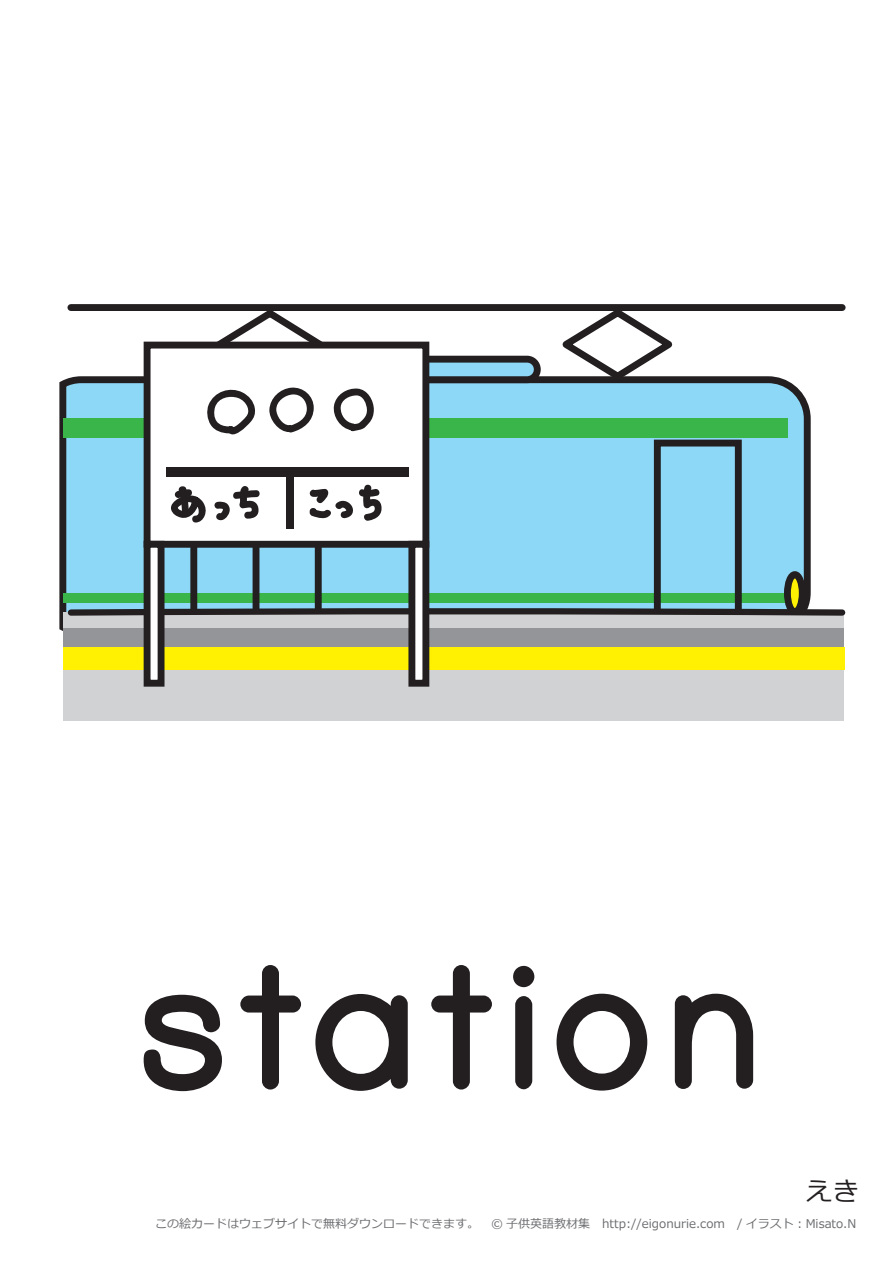
<style>
.page{position:relative;width:893px;height:1263px;background:#fff}
.page>*{position:absolute;margin:0;border:0;box-sizing:border-box;transform-origin:0 0}
.t1{font:270px "Print Bold OT";color:#231f20}
.t2{font:27px "Meiryo";color:#231f20}
.t3{font:12px "Meiryo";color:#6c6d70}
</style>
<div class="page">
<svg style="left:59px;top:373px;width:752px;height:258px;background:#88ceeb"></svg>
<div style="left:358px;top:359px;width:179px;height:21px;background:#8dd7f7;border-radius:10px"></div>
<div style="left:354px;top:356px;width:187px;height:27px;border:7px solid #231f20;border-radius:10px"></div>
<svg style="left:553px;top:311px;width:129px;height:73px"></svg>
<div style="left:71px;top:304px;width:771px;height:7px;background:#231f20"></div>
<div style="left:63px;top:419px;width:724px;height:19px;background:#3ab54a"></div>
<div style="left:63px;top:593px;width:725px;height:10px;background:#3ab54a"></div>
<svg style="left:787px;top:575px;width:15px;height:37px"></svg>
<div style="left:784px;top:571px;width:22px;height:44px;border:7px solid #231f20;border-radius:50%"></div>
<div style="left:654px;top:440px;width:88px;height:194px;border:7px solid #231f20"></div>
<div style="left:190px;top:441px;width:132px;height:195px;border:7px solid #231f20"></div>
<div style="left:253px;top:445px;width:6px;height:187px;background:#231f20"></div>
<div style="left:63px;top:612px;width:780px;height:108px;background:#d1d2d4"></div>
<svg style="left:65px;top:606px;width:781px;height:13px"></svg>
<div style="left:63px;top:647px;width:781px;height:22px;background:#fff101"></div>
<div style="left:63px;top:628px;width:780px;height:19px;background:#939598"></div>
<div style="left:144px;top:342px;width:285px;height:206px;background:#fff;border:7px solid #231f20"></div>
<div style="left:144px;top:541px;width:21px;height:146px;background:#fff;border:7px solid #231f20"></div>
<div style="left:408px;top:541px;width:21px;height:146px;background:#fff;border:7px solid #231f20"></div>
<div style="left:166px;top:467px;width:242px;height:9px;background:#231f20"></div>
<div style="left:286px;top:476px;width:8px;height:53px;background:#231f20"></div>
<svg style="left:205px;top:304px;width:169px;height:131px"></svg>
<svg style="left:171px;top:486px;width:35px;height:36px"></svg>
<svg style="left:214px;top:486px;width:46px;height:35px"></svg>
<svg style="left:309px;top:484px;width:73px;height:37px"></svg>
<h1 class="t1" style="left:129px;top:885px;width:640px">station</h1>
<h2 class="t2" style="left:805px;top:1172px;width:55px">えき</h2>
<p class="t3" style="left:155px;top:1215px;width:703px">この絵カードはウェブサイトで無料ダウンロードできます。　© 子供英語教材集　http://eigonurie.com / イラスト：Misato.N</p>
</div>
